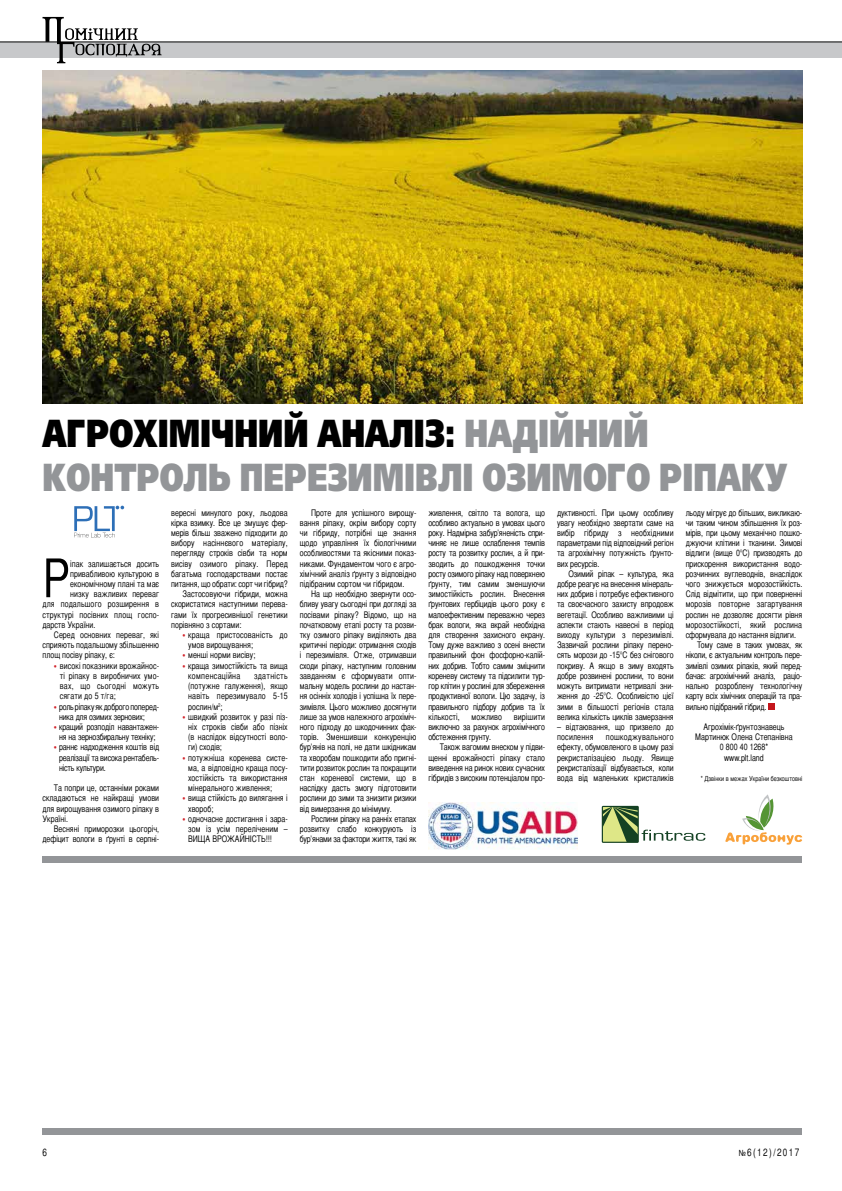
<style>
.page{position:relative;width:842px;height:1191px;background:#fff}
.page>*{position:absolute;margin:0;border:0;box-sizing:border-box;transform-origin:0 0}
.t1{font:53.1px "Bastion C";color:#000;scale:.95 1}
.t2{font:38.9px/43.7px "Free Set Black C";color:#939598;scale:.75 1}
.t3{font:10.5px "Bastion C";letter-spacing:.14em;color:#000;scale:.95 1}
.t4{font:9px/10.2px "Bastion C";color:#000;text-align:justify;scale:.95 1}
.t5{font:9px/10.2px "Bastion C";letter-spacing:-.02em;color:#000;scale:.95 1}
.t6{font:6.9px "Bastion C";color:#000;scale:.95 1}
.s1{color:#000}
.s2{font-size:10.6px;color:#d2232a}
.s3{font-size:8.4px}
</style>
<div class="page">
<div style="left:0;top:42px;width:842px;height:15px;background:#c7c8ca"></div>
<svg style="left:43px;top:17px;width:119px;height:46px"></svg>
<hr style="left:0;top:42px;width:842px;height:1px;background:#000">
<div style="left:43px;top:1128px;width:759px;height:6px;background:#939598"></div>
<div style="left:43px;top:856px;width:759px;height:6px;background:#939598"></div>
<div style="left:768px;top:702px;width:7px;height:7px;background:#c4161c"></div>
<div style="left:602px;top:806px;width:37px;height:37px;border:1px solid #144123"></div>
<svg style="left:602px;top:806px;width:103px;height:36px"></svg>
<svg style="left:725px;top:794px;width:77px;height:50px"></svg>
<img style="left:428px;top:802px;width:150px;height:47px">
<img style="left:43px;top:71px;width:759px;height:332px">
<svg style="left:74px;top:506px;width:50px;height:31px"></svg>
<h2 class="t2" style="left:43px;top:412px;width:994px"><span class="s1">АГРОХІМІЧНИЙ АНАЛІЗ:</span> НАДІЙНИЙ<br>КОНТРОЛЬ ПЕРЕЗИМІВЛІ ОЗИМОГО РІПАКУ</h2>
<h1 class="t1" style="left:43px;top:548px;width:31px">Р</h1>
<p class="t4" style="left:70px;top:558px;width:95px">іпак залишається досить</p>
<p class="t4" style="left:70px;top:568px;width:95px">привабливою культурою в</p>
<p class="t4" style="left:70px;top:579px;width:95px">економічному плані та має</p>
<p class="t4" style="left:70px;top:589px;width:95px">низку важливих переваг</p>
<p class="t4" style="left:43px;top:599px;width:124px">для подальшого розширення в</p>
<p class="t4" style="left:43px;top:609px;width:124px">структурі посівних площ госпо-</p>
<p class="t4" style="left:43px;top:619px;width:57px">дарств України.</p>
<p class="t4" style="left:54px;top:630px;width:112px">Серед основних переваг, які</p>
<p class="t4" style="left:43px;top:640px;width:124px">сприяють подальшому збільшенню</p>
<p class="t4" style="left:43px;top:650px;width:78px">площ посіву ріпаку, є:</p>
<p class="t4" style="left:60px;top:660px;width:106px;text-indent:-6px"><span class="s2">•</span> високі показники врожайнос&shy;ті ріпаку в виробничих умо&shy;вах, що сьогодні можуть сягати до 5 т/га;</p>
<p class="t5" style="left:59px;top:701px;width:107px;text-indent:-5px"><span class="s2">•</span> роль ріпаку як доброго поперед&shy;ника для озимих зернових;</p>
<p class="t5" style="left:54px;top:721px;width:112px;text-align:center"><span class="s2">•</span> кращий розподіл навантажен&shy;ня на зернозбиральну техніку;</p>
<p class="t4" style="left:59px;top:742px;width:107px;text-indent:-5px"><span class="s2">•</span> раннє надходження коштів від реалізації та висока рентабель&shy;ність культури.</p>
<p class="t4" style="left:43px;top:783px;width:124px;text-indent:11px">Та попри це, останніми роками складаються не найкращі умови для вирощування озимого ріпаку в Україні.</p>
<p class="t4" style="left:43px;top:823px;width:124px;text-align:right">Весняні приморозки цьогоріч, дефіцит вологи в ґрунті в серпні-</p>
<p class="t4" style="left:171px;top:507px;width:124px">вересні минулого року, льодова</p>
<p class="t4" style="left:171px;top:517px;width:124px">кірка взимку. Все це змушує фер-</p>
<p class="t4" style="left:171px;top:528px;width:124px">мерів більш зважено підходити до</p>
<p class="t4" style="left:171px;top:538px;width:124px">вибору насіннєвого матеріалу,</p>
<p class="t4" style="left:171px;top:548px;width:124px">перегляду строків сівби та норм</p>
<p class="t4" style="left:171px;top:558px;width:124px">висіву озимого ріпаку. Перед</p>
<p class="t4" style="left:171px;top:568px;width:124px">багатьма господарствами постає</p>
<p class="t4" style="left:171px;top:579px;width:124px">питання, що обрати: сорт чи гібрид?</p>
<p class="t4" style="left:182px;top:589px;width:112px">Застосовуючи гібриди, можна</p>
<p class="t4" style="left:171px;top:599px;width:124px">скористатися наступними перева-</p>
<p class="t4" style="left:171px;top:609px;width:124px">гами їх прогресивнішої генетики</p>
<p class="t4" style="left:171px;top:619px;width:75px">порівняно з сортами:</p>
<p class="t4" style="left:188px;top:630px;width:106px;text-indent:-6px"><span class="s2">•</span> краща пристосованість до умов вирощування;</p>
<p class="t4" style="left:182px;top:650px;width:78px"><span class="s2">•</span> менші норми висіву;</p>
<p class="t4" style="left:188px;top:660px;width:106px;text-indent:-6px"><span class="s2">•</span> краща зимостійкість та вища компенсаційна</p>
<p class="t4" style="left:188px;top:670px;width:106px;text-indent:66px">здатність (потужне галуження), якщо навіть перезимувало 5-15 рослин/м<sup>2</sup>;</p>
<p class="t4" style="left:188px;top:711px;width:106px;text-indent:-6px"><span class="s2">•</span> швидкий розвиток у разі піз&shy;ніх строків сівби або пізніх (в наслідок відсутності воло&shy;ги) сходів;</p>
<p class="t4" style="left:188px;top:752px;width:106px;text-indent:-6px"><span class="s2">•</span> потужніша коренева систе&shy;ма, а відповідно краща посу&shy;хостійкість та використання мінерального живлення;</p>
<p class="t4" style="left:188px;top:793px;width:106px;text-indent:-6px"><span class="s2">•</span> вища стійкість до вилягання і хвороб;</p>
<p class="t4" style="left:188px;top:813px;width:106px;text-indent:-6px"><span class="s2">•</span> одночасне достигання i зара&shy;зом iз усім переліченим – ВИЩА ВРОЖАЙНІСТЬ!!!</p>
<p class="t4" style="left:300px;top:507px;width:124px;text-indent:11px">Проте для успішного вирощу&shy;вання ріпаку, окрім вибору сорту чи гібриду, потрібні ще знання щодо управління їх біологічними особливостями та якісними показ&shy;никами. Фундаментом чого є агро&shy;хімічний аналіз ґрунту з відповідно підібраним сортом чи гібридом.</p>
<p class="t4" style="left:300px;top:589px;width:124px;text-indent:11px">На що необхідно звернути осо&shy;бливу увагу сьогодні при догляді за посівами ріпаку? Відомо, що на початковому етапі росту та розви&shy;тку озимого ріпаку виділяють два критичні періоди: отримання сходів і перезимівля. Отже, отримавши сходи ріпаку, наступним головним завданням є сформувати опти&shy;мальну модель рослини до настан&shy;ня осінніх холодів і успішна їх пере&shy;зимівля. Цього можливо досягнути лише за умов належного агрохіміч&shy;ного підходу до шкодочинних фак&shy;торів. Зменшивши конкуренцію бур’янів на полі, не дати шкідникам та хворобам пошкодити або пригні&shy;тити розвиток рослин та покращити стан кореневої системи, що в наслідку дасть змогу підготовити рослини до зими та знизити ризики від вимерзання до мінімуму.</p>
<p class="t4" style="left:300px;top:813px;width:124px;text-indent:11px">Рослини ріпаку на ранніх етапах розвитку слабо конкурують із бур’янами за фактори життя, такі як</p>
<p class="t4" style="left:428px;top:507px;width:124px">живлення, світло та волога, що особливо актуально в умовах цього року. Надмірна забур’яненість спри&shy;чиняє не лише ослаблення темпів росту та розвитку рослин, а й при&shy;зводить до пошкодження точки росту озимого ріпаку над поверхнею ґрунту, тим самим зменшуючи зимостійкість рослин. Внесення ґрунтових гербіцидів цього року є малоефективним переважно через брак вологи, яка вкрай необхідна для створення захисного екрану.<br>Тому дуже важливо з осені внести правильний фон фосфорно-калій&shy;них добрив. Тобто самим зміцнити кореневу систему та підсилити тур&shy;гор клітин у рослині для збереження продуктивної вологи. Цю задачу, із правильного підбору добрив та їх кількості,</p>
<p class="t4" style="left:428px;top:711px;width:124px;text-indent:86px">вирішити виключно за рахунок агрохімічного обстеження грунту.</p>
<p class="t4" style="left:428px;top:742px;width:124px;text-indent:11px">Також вагомим внеском у підви&shy;щенні врожайності ріпаку стало виведення на ринок нових сучасних гібридів з високим потенціалом про-</p>
<p class="t4" style="left:472px;top:711px;width:34px">можливо</p>
<p class="t4" style="left:557px;top:507px;width:124px">дуктивності. При цьому особливу увагу необхідно звертати саме на вибір гібриду з необхідними параметрами під відповідний регіон та агрохімічну потужність ґрунто&shy;вих ресурсів.</p>
<p class="t4" style="left:557px;top:568px;width:124px;text-indent:11px">Озимий ріпак – культура, яка добре реагує на внесення мінераль&shy;них добрив і потребує ефективного та своєчасного захисту впродовж вегетації. Особливо важливими ці аспекти стають навесні в період виходу культури з перезимівлі.<br>Зазвичай рослини ріпаку перено&shy;сять морози до -15°С без снігового покриву. А якщо в зиму входять добре розвинені рослини, то вони можуть витримати нетривалі зни&shy;ження до -25°С. Особливістю цієї зими в більшості регіонів стала велика кількість циклів замерзання</p>
<p class="t4" style="left:557px;top:721px;width:124px">– відтаювання, що призвело до посилення</p>
<p class="t4" style="left:557px;top:732px;width:124px;text-indent:49px">пошкоджувального ефекту, обумовленого в цьому разі рекристалізацією льоду. Явище рекристалізації відбувається, коли вода від маленьких кристаликів</p>
<p class="t4" style="left:686px;top:507px;width:124px">льоду мігрує до більших, викликаю-</p>
<p class="t4" style="left:686px;top:517px;width:124px">чи таким чином збільшення їх роз-</p>
<p class="t4" style="left:686px;top:528px;width:124px">мірів, при цьому механічно пошко-</p>
<p class="t4" style="left:686px;top:538px;width:124px">джуючи клітини і тканини. Зимові</p>
<p class="t4" style="left:686px;top:548px;width:124px">відлиги (вище 0°С) призводять до</p>
<p class="t4" style="left:686px;top:558px;width:124px">прискорення використання водо-</p>
<p class="t4" style="left:686px;top:568px;width:124px">розчинних вуглеводнів, внаслідок</p>
<p class="t4" style="left:686px;top:579px;width:124px">чого знижується морозостійкість.</p>
<p class="t4" style="left:686px;top:589px;width:124px">Слід відмітити, що при поверненні</p>
<p class="t4" style="left:686px;top:599px;width:124px">морозів повторне загартування</p>
<p class="t4" style="left:686px;top:609px;width:124px">рослин не дозволяє досягти рівня</p>
<p class="t4" style="left:686px;top:619px;width:124px">морозостійкості, який рослина</p>
<p class="t4" style="left:686px;top:630px;width:118px">сформувала до настання відлиги.</p>
<p class="t5" style="left:697px;top:640px;width:112px">Тому саме в таких умовах, як</p>
<p class="t5" style="left:686px;top:650px;width:124px">ніколи, є актуальним контроль пере-</p>
<p class="t5" style="left:686px;top:660px;width:124px">зимівлі озимих ріпаків, який перед-</p>
<p class="t5" style="left:686px;top:670px;width:124px">бачає: агрохімічний аналіз, раціо-</p>
<p class="t4" style="left:686px;top:681px;width:124px">нально розроблену технологічну</p>
<p class="t5" style="left:686px;top:691px;width:124px">карту всіх хімічних операцій та пра-</p>
<p class="t5" style="left:686px;top:701px;width:86px">вильно підібраний гібрид.</p>
<p class="t4" style="left:695px;top:721px;width:104px;text-align:center">Агрохімік-ґрунтознавець<br>Мартинюк Олена Степанівна<br>0 800 40 1268*<br>www.plt.land</p>
<p class="t6" style="left:701px;top:774px;width:108px">* Дзвінки в межах України безкоштовні</p>
<p class="t3" style="left:43px;top:1146px;width:6px">6</p>
<p class="t3" style="left:739px;top:1146px;width:65px"><span class="s3">№</span>6(12)/2017</p>
</div>
